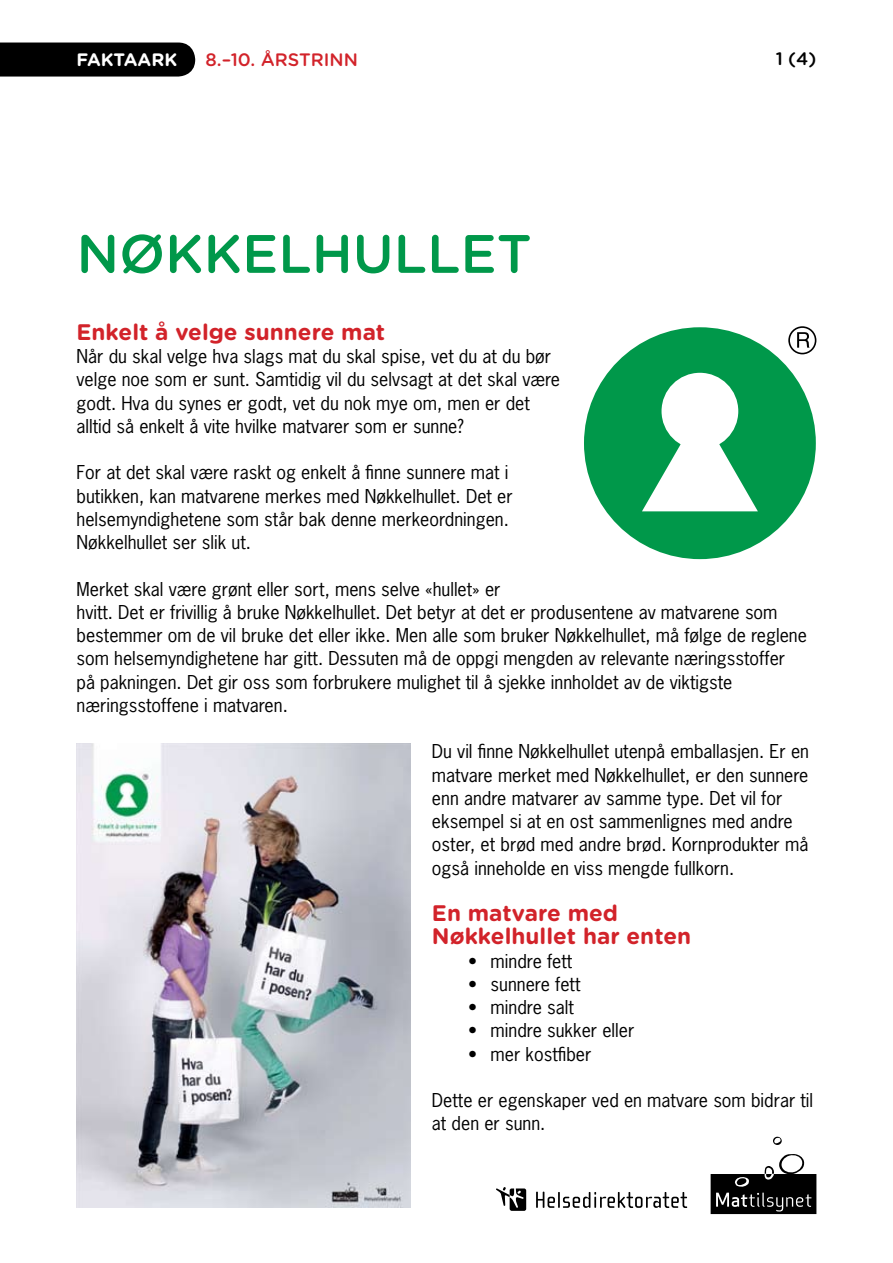
<style>
.page{position:relative;width:893px;height:1263px;background:#fff}
.page>*{position:absolute;margin:0;border:0;box-sizing:border-box;transform-origin:0 0}
.t1{font:500 54px "Gotham Rounded";color:#00984a}
.t2{font:700 22.5px/23.2px "Gotham Rounded";color:#d2232a}
.t3{font:18px/23.2px "News Gothic";color:#000}
.t4{font:500 18px "Gotham Rounded";color:#d2232a}
.t5{font:700 18px "Gotham Rounded";letter-spacing:-.005em;color:#fff}
.t6{font:500 18px "Gotham Rounded";color:#000}
</style>
<div class="page">
<svg style="left:773px;top:1137px;width:9px;height:8px"></svg>
<svg style="left:711px;top:1154px;width:105px;height:60px"></svg>
<div style="left:0;top:43px;width:195px;height:34px;background:#000"></div>
<svg style="left:496px;top:1187px;width:30px;height:24px"></svg>
<svg style="left:536px;top:1191px;width:151px;height:17px"></svg>
<div style="left:584px;top:327px;width:232px;height:232px;background:#00984a;border-radius:50%"></div>
<div style="left:661px;top:373px;width:77px;height:76px;background:#fff;border-radius:50%"></div>
<svg style="left:642px;top:443px;width:116px;height:68px"></svg>
<svg style="left:788px;top:326px;width:28px;height:28px"></svg>
<img style="left:77px;top:743px;width:334px;height:464px">
<p class="t5" style="left:77px;top:46px;width:102px">FAKTAARK</p>
<p class="t4" style="left:206px;top:46px;width:154px">8.–10. ÅRSTRINN</p>
<p class="t6" style="left:776px;top:46px;width:42px">1 (4)</p>
<h1 class="t1" style="left:77px;top:215px;width:453px">NØKKELHULLET</h1>
<p class="t2" style="left:77px;top:319px;width:310px">Enkelt å velge sunnere mat</p>
<p class="t3" style="left:77px;top:344px;width:485px">Når du skal velge hva slags mat du skal spise, vet du at du bør velge noe som er sunt. Samtidig vil du selvsagt at det skal være godt. Hva du synes er godt, vet du nok mye om, men er det alltid så enkelt å vite hvilke matvarer som er sunne?</p>
<p class="t3" style="left:77px;top:460px;width:438px">For at det skal være raskt og enkelt å finne sunnere mat i butikken, kan matvarene merkes med Nøkkelhullet. Det er helsemyndighetene som står bak denne merkeordningen.<br>Nøkkelhullet ser slik ut.</p>
<p class="t3" style="left:77px;top:577px;width:732px">Merket skal være grønt eller sort, mens selve «hullet» er<br>hvitt. Det er frivillig å bruke Nøkkelhullet. Det betyr at det er produsentene av matvarene som bestemmer om de vil bruke det eller ikke. Men alle som bruker Nøkkelhullet, må følge de reglene som helsemyndighetene har gitt. Dessuten må de oppgi mengden av relevante næringsstoffer på pakningen. Det gir oss som forbrukere mulighet til å sjekke innholdet av de viktigste næringsstoffene i matvaren.</p>
<p class="t3" style="left:432px;top:739px;width:379px">Du vil finne Nøkkelhullet utenpå emballasjen. Er en matvare merket med Nøkkelhullet, er den sunnere enn andre matvarer av samme type. Det vil for eksempel si at en ost sammenlignes med andre oster, et brød med andre brød. Kornprodukter må også inneholde en viss mengde fullkorn.</p>
<p class="t2" style="left:432px;top:900px;width:261px">En matvare med<br>Nøkkelhullet har enten</p>
<p class="t3" style="left:468px;top:948px;width:106px">• mindre fett</p>
<p class="t3" style="left:468px;top:972px;width:114px">• sunnere fett</p>
<p class="t3" style="left:468px;top:995px;width:107px">• mindre salt</p>
<p class="t3" style="left:468px;top:1018px;width:168px">• mindre sukker eller</p>
<p class="t3" style="left:468px;top:1042px;width:125px">• mer kostfiber</p>
<p class="t3" style="left:432px;top:1088px;width:383px">Dette er egenskaper ved en matvare som bidrar til at den er sunn.</p>
</div>
